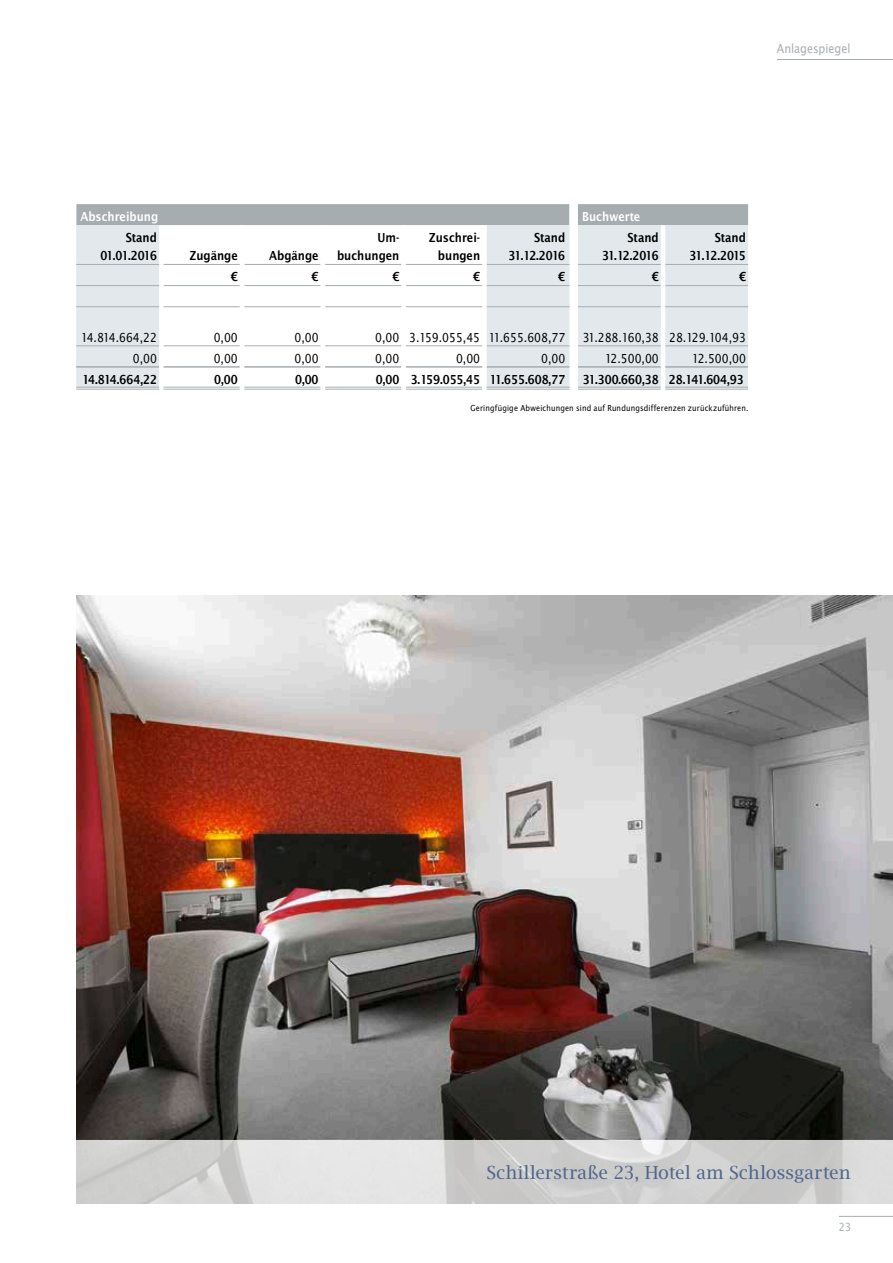
<style>
.page{position:relative;width:893px;height:1263px;background:#fff}
.page>*{position:absolute;margin:0;border:0;box-sizing:border-box;transform-origin:0 0}
.t1{font:18px "Lucida Bright";color:#50658c}
.t2{font:13.5px/18px "Lucida Sans Nar EF Dem Bol";color:#000;text-align:right}
.t3{font:13.5px "Lucida Sans Nar EF";color:#000}
.t4{font:13.5px "Lucida Sans Nar EF Dem Bol";color:#fff}
.t5{font:13.5px "Lucida Sans Nar EF";color:#a6adb1}
.t6{font:13.5px "Lucida Sans Nar EF";letter-spacing:-.03em;color:#000}
.t7{font:13.5px "Lucida Sans Nar EF Dem Bol";letter-spacing:-.03em;color:#000}
.t8{font:12px "Lucida Sans Nar EF";color:#a6adb1}
.t9{font:9px "Lucida Sans Nar EF";letter-spacing:.015em;color:#000}
</style>
<div class="page">
<hr style="left:839px;top:1216px;width:54px;height:1px;background:#a6adb1">
<img style="left:77px;top:595px;width:816px;height:545px">
<svg style="left:77px;top:1140px;width:816px;height:63px"></svg>
<hr style="left:777px;top:59px;width:116px;height:1px;background:#a6adb1">
<div style="left:578px;top:204px;width:170px;height:21px;background:#a6adb1"></div>
<div style="left:76px;top:204px;width:494px;height:21px;background:#a6adb1"></div>
<svg style="left:76px;top:225px;width:672px;height:163px;fill:#e2e8eb"></svg>
<hr style="left:244px;top:264px;width:77px;height:1px;background:#a6adb1">
<hr style="left:487px;top:264px;width:82px;height:1px;background:#a6adb1">
<hr style="left:665px;top:264px;width:83px;height:1px;background:#a6adb1">
<hr style="left:76px;top:285px;width:83px;height:1px;background:#a6adb1">
<hr style="left:164px;top:285px;width:76px;height:1px;background:#a6adb1">
<hr style="left:244px;top:285px;width:77px;height:1px;background:#a6adb1">
<hr style="left:325px;top:285px;width:76px;height:1px;background:#a6adb1">
<hr style="left:406px;top:285px;width:76px;height:1px;background:#a6adb1">
<hr style="left:487px;top:285px;width:82px;height:1px;background:#a6adb1">
<hr style="left:578px;top:285px;width:83px;height:1px;background:#a6adb1">
<hr style="left:665px;top:285px;width:83px;height:1px;background:#a6adb1">
<div style="left:159px;top:264px;width:5px;height:22px;background:#fff"></div>
<div style="left:159px;top:286px;width:5px;height:21px;background:#fff"></div>
<hr style="left:240px;top:264px;width:4px;height:22px;background:#fff">
<hr style="left:240px;top:286px;width:4px;height:21px;background:#fff">
<hr style="left:321px;top:225px;width:4px;height:39px;background:#fff">
<hr style="left:321px;top:264px;width:4px;height:22px;background:#fff">
<hr style="left:321px;top:286px;width:4px;height:21px;background:#fff">
<div style="left:401px;top:264px;width:5px;height:22px;background:#fff"></div>
<div style="left:401px;top:286px;width:5px;height:21px;background:#fff"></div>
<div style="left:482px;top:264px;width:5px;height:22px;background:#fff"></div>
<div style="left:482px;top:286px;width:5px;height:21px;background:#fff"></div>
<hr style="left:661px;top:225px;width:4px;height:39px;background:#fff">
<hr style="left:661px;top:264px;width:4px;height:22px;background:#fff">
<hr style="left:661px;top:286px;width:4px;height:21px;background:#fff">
<hr style="left:76px;top:264px;width:83px;height:1px;background:#a6adb1">
<hr style="left:325px;top:264px;width:76px;height:1px;background:#a6adb1">
<hr style="left:578px;top:264px;width:83px;height:1px;background:#a6adb1">
<hr style="left:76px;top:387px;width:83px;height:1px;background:#a6adb1">
<hr style="left:76px;top:389px;width:83px;height:1px;background:#a6adb1">
<hr style="left:76px;top:366px;width:83px;height:2px;background:#a6adb1">
<div style="left:159px;top:367px;width:5px;height:23px;background:#fff"></div>
<hr style="left:164px;top:387px;width:76px;height:1px;background:#a6adb1">
<hr style="left:164px;top:389px;width:76px;height:1px;background:#a6adb1">
<div style="left:159px;top:346px;width:5px;height:21px;background:#fff"></div>
<hr style="left:164px;top:366px;width:76px;height:2px;background:#a6adb1">
<hr style="left:240px;top:367px;width:4px;height:23px;background:#fff">
<hr style="left:244px;top:387px;width:77px;height:1px;background:#a6adb1">
<hr style="left:244px;top:389px;width:77px;height:1px;background:#a6adb1">
<hr style="left:240px;top:346px;width:4px;height:21px;background:#fff">
<hr style="left:244px;top:366px;width:77px;height:2px;background:#a6adb1">
<hr style="left:321px;top:367px;width:4px;height:23px;background:#fff">
<hr style="left:325px;top:387px;width:76px;height:1px;background:#a6adb1">
<hr style="left:325px;top:389px;width:76px;height:1px;background:#a6adb1">
<hr style="left:321px;top:346px;width:4px;height:21px;background:#fff">
<hr style="left:325px;top:366px;width:76px;height:2px;background:#a6adb1">
<div style="left:401px;top:367px;width:5px;height:23px;background:#fff"></div>
<hr style="left:406px;top:387px;width:76px;height:1px;background:#a6adb1">
<hr style="left:406px;top:389px;width:76px;height:1px;background:#a6adb1">
<div style="left:482px;top:367px;width:5px;height:23px;background:#fff"></div>
<hr style="left:487px;top:387px;width:82px;height:1px;background:#a6adb1">
<hr style="left:487px;top:389px;width:82px;height:1px;background:#a6adb1">
<hr style="left:487px;top:366px;width:82px;height:2px;background:#a6adb1">
<hr style="left:578px;top:387px;width:83px;height:1px;background:#a6adb1">
<hr style="left:578px;top:389px;width:83px;height:1px;background:#a6adb1">
<hr style="left:578px;top:366px;width:83px;height:2px;background:#a6adb1">
<hr style="left:661px;top:367px;width:4px;height:23px;background:#fff">
<hr style="left:665px;top:387px;width:83px;height:1px;background:#a6adb1">
<hr style="left:665px;top:389px;width:83px;height:1px;background:#a6adb1">
<hr style="left:661px;top:346px;width:4px;height:21px;background:#fff">
<hr style="left:665px;top:366px;width:83px;height:2px;background:#a6adb1">
<div style="left:401px;top:346px;width:5px;height:21px;background:#fff"></div>
<div style="left:482px;top:346px;width:5px;height:21px;background:#fff"></div>
<hr style="left:406px;top:366px;width:76px;height:2px;background:#a6adb1">
<hr style="left:76px;top:306px;width:83px;height:1px;background:#a6adb1">
<hr style="left:76px;top:345px;width:83px;height:1px;background:#a6adb1">
<hr style="left:164px;top:306px;width:76px;height:1px;background:#a6adb1">
<hr style="left:164px;top:345px;width:76px;height:1px;background:#a6adb1">
<div style="left:159px;top:307px;width:5px;height:39px;background:#fff"></div>
<hr style="left:244px;top:306px;width:77px;height:1px;background:#a6adb1">
<hr style="left:244px;top:345px;width:77px;height:1px;background:#a6adb1">
<hr style="left:240px;top:307px;width:4px;height:39px;background:#fff">
<hr style="left:325px;top:306px;width:76px;height:1px;background:#a6adb1">
<hr style="left:325px;top:345px;width:76px;height:1px;background:#a6adb1">
<hr style="left:321px;top:307px;width:4px;height:39px;background:#fff">
<hr style="left:406px;top:306px;width:76px;height:1px;background:#a6adb1">
<hr style="left:406px;top:345px;width:76px;height:1px;background:#a6adb1">
<div style="left:401px;top:307px;width:5px;height:39px;background:#fff"></div>
<hr style="left:487px;top:306px;width:82px;height:1px;background:#a6adb1">
<hr style="left:487px;top:345px;width:82px;height:1px;background:#a6adb1">
<div style="left:482px;top:307px;width:5px;height:39px;background:#fff"></div>
<hr style="left:578px;top:306px;width:83px;height:1px;background:#a6adb1">
<hr style="left:578px;top:345px;width:83px;height:1px;background:#a6adb1">
<hr style="left:665px;top:306px;width:83px;height:1px;background:#a6adb1">
<hr style="left:665px;top:345px;width:83px;height:1px;background:#a6adb1">
<hr style="left:661px;top:307px;width:4px;height:39px;background:#fff">
<div style="left:159px;top:225px;width:5px;height:39px;background:#fff"></div>
<hr style="left:240px;top:225px;width:4px;height:39px;background:#fff">
<hr style="left:164px;top:264px;width:76px;height:1px;background:#a6adb1">
<div style="left:401px;top:225px;width:5px;height:39px;background:#fff"></div>
<div style="left:482px;top:225px;width:5px;height:39px;background:#fff"></div>
<hr style="left:406px;top:264px;width:76px;height:1px;background:#a6adb1">
<p class="t5" style="left:777px;top:42px;width:75px">Anlagespiegel</p>
<p class="t4" style="left:80px;top:209px;width:79px">Abschreibung</p>
<p class="t4" style="left:582px;top:209px;width:60px">Buchwerte</p>
<p class="t2" style="left:100px;top:229px;width:58px">Stand<br>01.01.2016</p>
<p class="t2" style="left:337px;top:229px;width:64px">Um&shy;buchungen</p>
<p class="t2" style="left:429px;top:229px;width:53px">Zuschrei&shy;bungen</p>
<p class="t2" style="left:508px;top:229px;width:58px">Stand<br>31.12.2016</p>
<p class="t2" style="left:602px;top:229px;width:58px">Stand<br>31.12.2016</p>
<p class="t2" style="left:689px;top:229px;width:58px">Stand<br>31.12.2015</p>
<p class="t2" style="left:189px;top:247px;width:50px">Zugänge</p>
<p class="t2" style="left:269px;top:247px;width:51px">Abgänge</p>
<p class="t2" style="left:231px;top:268px;width:8px">€</p>
<p class="t2" style="left:312px;top:268px;width:8px">€</p>
<p class="t2" style="left:392px;top:268px;width:8px">€</p>
<p class="t2" style="left:473px;top:268px;width:8px">€</p>
<p class="t2" style="left:558px;top:268px;width:8px">€</p>
<p class="t2" style="left:652px;top:268px;width:8px">€</p>
<p class="t2" style="left:739px;top:268px;width:8px">€</p>
<p class="t6" style="left:81px;top:330px;width:77px">14.814.664,22</p>
<p class="t3" style="left:214px;top:330px;width:26px">0,00</p>
<p class="t3" style="left:294px;top:330px;width:26px">0,00</p>
<p class="t3" style="left:375px;top:330px;width:191px">0,00 3.159.055,45 11.655.608,77</p>
<p class="t3" style="left:583px;top:330px;width:165px">31.288.160,38 28.129.104,93</p>
<p class="t3" style="left:133px;top:351px;width:26px">0,00</p>
<p class="t3" style="left:214px;top:351px;width:26px">0,00</p>
<p class="t3" style="left:294px;top:351px;width:26px">0,00</p>
<p class="t3" style="left:375px;top:351px;width:26px">0,00</p>
<p class="t3" style="left:456px;top:351px;width:26px">0,00</p>
<p class="t3" style="left:541px;top:351px;width:26px">0,00</p>
<p class="t3" style="left:605px;top:351px;width:55px">12.500,00</p>
<p class="t3" style="left:692px;top:351px;width:55px">12.500,00</p>
<p class="t7" style="left:82px;top:372px;width:76px">14.814.664,22</p>
<p class="t2" style="left:214px;top:370px;width:25px">0,00</p>
<p class="t2" style="left:295px;top:370px;width:25px">0,00</p>
<p class="t2" style="left:376px;top:370px;width:191px">0,00 3.159.055,45 11.655.608,77</p>
<p class="t2" style="left:583px;top:370px;width:163px">31.300.660,38 28.141.604,93</p>
<p class="t9" style="left:470px;top:403px;width:279px">Geringfügige Abweichungen sind auf Rundungsdifferenzen zurückzuführen.</p>
<h1 class="t1" style="left:486px;top:1161px;width:365px">Schillerstraße 23, Hotel am Schlossgarten</h1>
<p class="t8" style="left:839px;top:1220px;width:14px">23</p>
</div>
